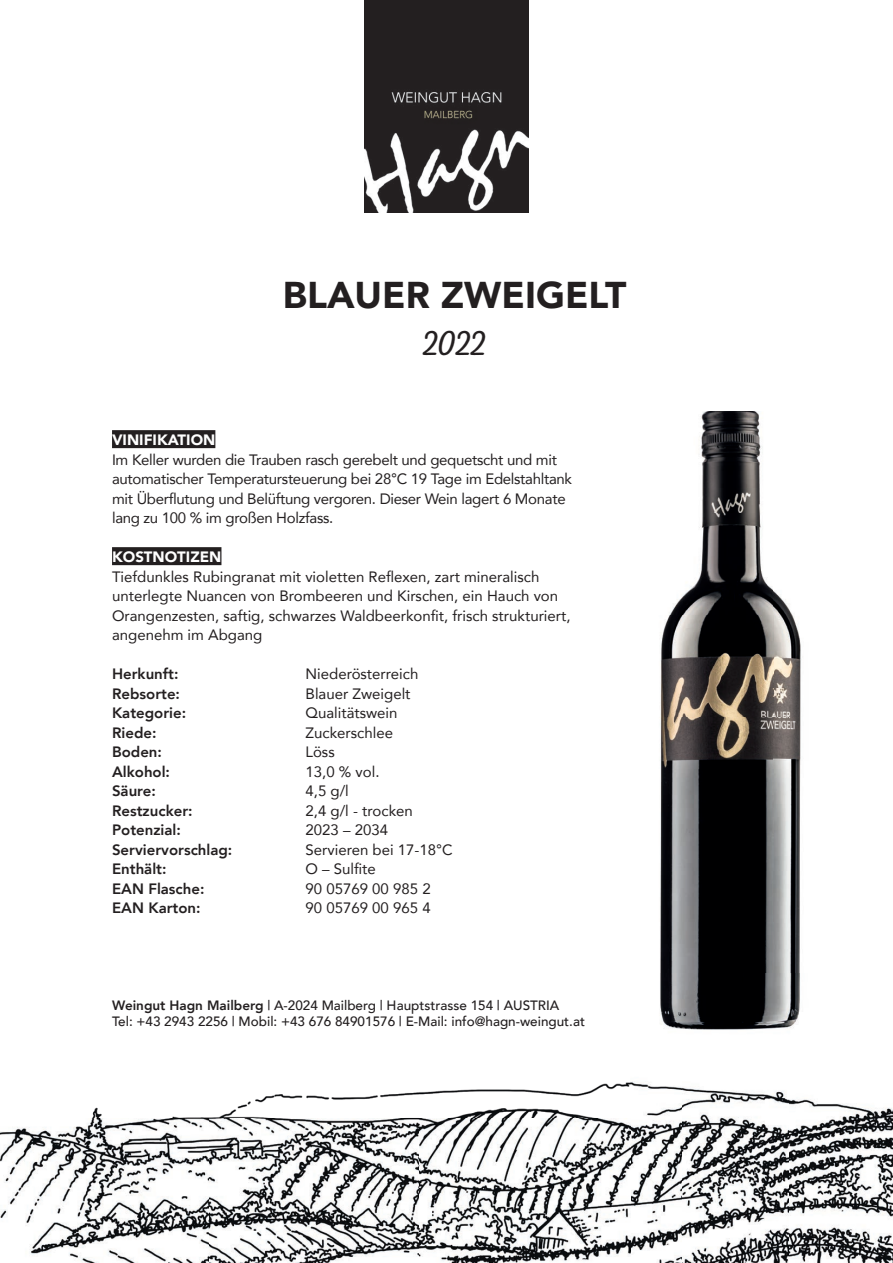
<style>
.page{position:relative;width:893px;height:1263px;background:#fff}
.page>*{position:absolute;margin:0;border:0;box-sizing:border-box;transform-origin:0 0}
.t1{font:900 37.2px "Avenir";color:#231f20}
.t2{font:37.2px "Nexa Rust Script L 0";color:#231f20}
.t3{font:15px/19.5px "Avenir";color:#231f20}
.t4{font:15px/19.5px "Avenir";letter-spacing:-.02em;color:#231f20}
.t5{font:800 15px "Avenir";color:#231f20}
.t6{font:900 15px "Avenir";color:#fff}
.t7{font:500 13.5px/16.2px "Avenir";color:#231f20}
.s1{font-weight:800}
</style>
<div class="page">
<img style="left:364px;top:0;width:165px;height:213px">
<img style="left:0;top:1081px;width:683px;height:182px">
<img style="left:788px;top:1099px;width:105px;height:164px">
<img style="left:683px;top:1088px;width:105px;height:175px">
<div style="left:112px;top:430px;width:103px;height:18px;background:#231f20"></div>
<div style="left:112px;top:547px;width:109px;height:18px;background:#231f20"></div>
<img style="left:660px;top:411px;width:141px;height:619px">
<h1 class="t1" style="left:283px;top:263px;width:345px">BLAUER ZWEIGELT</h1>
<h1 class="t2" style="left:423px;top:322px;width:65px">2022</h1>
<p class="t6" style="left:112px;top:427px;width:105px">VINIFIKATION</p>
<p class="t4" style="left:112px;top:449px;width:462px">Im Keller wurden die Trauben rasch gerebelt und gequetscht und mit automatischer Temperatursteuerung bei 28°C 19 Tage im Edelstahltank mit Überflutung und Belüftung vergoren. Dieser Wein lagert 6 Monate lang zu 100 % im großen Holzfass.</p>
<p class="t6" style="left:112px;top:544px;width:111px">KOSTNOTIZEN</p>
<p class="t3" style="left:112px;top:566px;width:460px">Tiefdunkles Rubingranat mit violetten Reflexen, zart mineralisch unterlegte Nuancen von Brombeeren und Kirschen, ein Hauch von Orangenzesten, saftig, schwarzes Waldbeerkonfit, frisch strukturiert, angenehm im Abgang</p>
<p class="t5" style="left:112px;top:662px;width:68px">Herkunft:</p>
<p class="t3" style="left:306px;top:664px;width:114px">Niederösterreich</p>
<p class="t5" style="left:112px;top:682px;width:70px">Rebsorte:</p>
<p class="t3" style="left:306px;top:683px;width:107px">Blauer Zweigelt</p>
<p class="t5" style="left:112px;top:701px;width:76px">Kategorie:</p>
<p class="t3" style="left:306px;top:703px;width:93px">Qualitätswein</p>
<p class="t5" style="left:112px;top:721px;width:46px">Riede:</p>
<p class="t3" style="left:306px;top:722px;width:89px">Zuckerschlee</p>
<p class="t5" style="left:112px;top:740px;width:51px">Boden:</p>
<p class="t3" style="left:306px;top:742px;width:31px">Löss</p>
<p class="t5" style="left:112px;top:760px;width:60px">Alkohol:</p>
<p class="t3" style="left:306px;top:761px;width:75px">13,0 % vol.</p>
<p class="t5" style="left:112px;top:779px;width:45px">Säure:</p>
<p class="t3" style="left:306px;top:781px;width:45px">4,5 g/l</p>
<p class="t5" style="left:112px;top:799px;width:82px">Restzucker:</p>
<p class="t3" style="left:306px;top:800px;width:109px">2,4 g/l - trocken</p>
<p class="t5" style="left:112px;top:818px;width:70px">Potenzial:</p>
<p class="t3" style="left:306px;top:820px;width:84px">2023 – 2034</p>
<p class="t5" style="left:112px;top:838px;width:122px">Serviervorschlag:</p>
<p class="t3" style="left:306px;top:839px;width:149px">Servieren bei 17-18°C</p>
<p class="t5" style="left:112px;top:857px;width:56px">Enthält:</p>
<p class="t3" style="left:306px;top:859px;width:72px">O – Sulfite</p>
<p class="t5" style="left:112px;top:877px;width:94px">EAN Flasche:</p>
<p class="t3" style="left:306px;top:878px;width:127px">90 05769 00 985 2</p>
<p class="t5" style="left:112px;top:896px;width:90px">EAN Karton:</p>
<p class="t3" style="left:306px;top:898px;width:127px">90 05769 00 965 4</p>
<p class="t7" style="left:112px;top:997px;width:474px"><span class="s1">Weingut Hagn Mailberg</span> | A-2024 Mailberg | Hauptstrasse 154 | AUSTRIA<br>Tel: +43 2943 2256 | Mobil: +43 676 84901576 | E-Mail: info@hagn-weingut.at</p>
</div>
